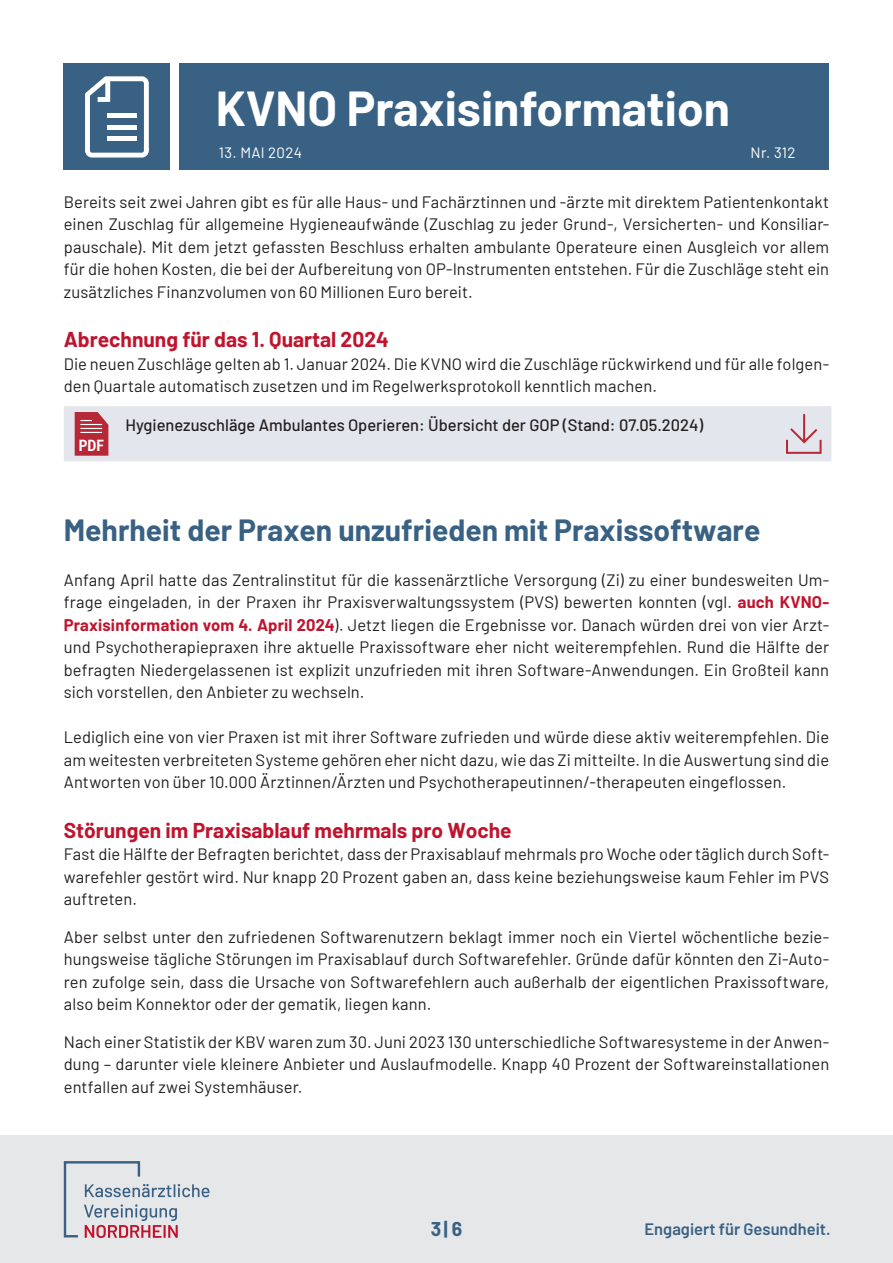
<style>
.page{position:relative;width:893px;height:1263px;background:#fff}
.page>*{position:absolute;margin:0;border:0;box-sizing:border-box;transform-origin:0 0}
.t1{font:700 48px "Barlow";color:#fff}
._3_0_-_Numerische_Aufzählung{font:700 30px "Barlow";color:#396184}
._3_0_-_Numerische_Aufzählung-2{font:700 21px "Barlow";color:#c0142e}
.t2{font:700 19.5px "Barlow";color:#396184}
._3_0_-_Numerische_Aufzählung-3{font:16.5px/22.5px "Barlow";letter-spacing:.005em;color:#231f20;text-align:justify}
.t3{font:500 16.5px "Barlow";color:#231f20}
.t4{font:600 16.5px "Barlow";color:#396184}
.t5{font:700 condensed 15.6px "Roboto";color:#fff}
.t6{font:15px "Barlow";letter-spacing:.02em;color:#fff}
.s1{font-weight:700;color:#c0142e}
</style>
<div class="page">
<div style="left:180px;top:64px;width:649px;height:106px;background:#396184"></div>
<div style="left:64px;top:64px;width:106px;height:106px;background:#396184"></div>
<svg style="left:85px;top:76px;width:64px;height:82px"></svg>
<div style="left:107px;top:113px;width:30px;height:5px;background:#fff"></div>
<div style="left:107px;top:125px;width:30px;height:5px;background:#fff"></div>
<div style="left:107px;top:136px;width:30px;height:5px;background:#fff"></div>
<div style="left:0;top:1135px;width:893px;height:128px;background:#e6e7e9"></div>
<svg style="left:64px;top:1161px;width:145px;height:77px"></svg>
<div style="left:64px;top:406px;width:767px;height:55px;background:#e4e6ed"></div>
<svg style="left:75px;top:412px;width:33px;height:44px"></svg>
<div style="left:786px;top:439px;width:36px;height:15px;border:2px solid #b72837"></div>
<svg style="left:788px;top:426px;width:31px;height:19px"></svg>
<hr style="left:803px;top:415px;width:2px;height:26px;background:#b72837">
<h1 class="t1" style="left:216px;top:73px;width:516px">KVNO Praxisinformation</h1>
<p class="t6" style="left:219px;top:142px;width:84px">13. MAI 2024</p>
<p class="t6" style="left:751px;top:142px;width:46px">Nr. 312</p>
<p class="_3_0_-_Numerische_Aufzählung-3" style="left:64px;top:189px;width:767px">Bereits seit zwei Jahren gibt es für alle Haus- und Fachärztinnen und -ärzte mit direktem Patientenkontakt einen Zuschlag für allgemeine Hygieneaufwände (Zuschlag zu jeder Grund-, Versicherten- und Konsiliar&shy;pauschale). Mit dem jetzt gefassten Beschluss erhalten ambulante Operateure einen Ausgleich vor allem für die hohen Kosten, die bei der Aufbereitung von OP-Instrumenten entstehen. Für die Zuschläge steht ein zusätzliches Finanzvolumen von 60 Millionen Euro bereit.</p>
<p class="_3_0_-_Numerische_Aufzählung-2" style="left:64px;top:324px;width:327px">Abrechnung für das 1. Quartal 2024</p>
<p class="_3_0_-_Numerische_Aufzählung-3" style="left:64px;top:351px;width:767px">Die neuen Zuschläge gelten ab 1. Januar 2024. Die KVNO wird die Zuschläge rückwirkend und für alle folgen&shy;den Quartale automatisch zusetzen und im Regelwerksprotokoll kenntlich machen.</p>
<p class="t5" style="left:79px;top:434px;width:27px">PDF</p>
<p class="t3" style="left:125px;top:413px;width:579px">Hygienezuschläge Ambulantes Operieren: Übersicht der GOP (Stand: 07.05.2024)</p>
<p class="_3_0_-_Numerische_Aufzählung" style="left:64px;top:508px;width:698px">Mehrheit der Praxen unzufrieden mit Praxissoftware</p>
<p class="_3_0_-_Numerische_Aufzählung-3" style="left:64px;top:567px;width:767px">Anfang April hatte das Zentralinstitut für die kassenärztliche Versorgung (Zi) zu einer bundesweiten Um&shy;frage eingeladen, in der Praxen ihr Praxisverwaltungssystem (PVS) bewerten konnten (vgl. <span class="s1">auch KVNO-Praxisinformation vom 4. April 2024</span>). Jetzt liegen die Ergebnisse vor. Danach würden drei von vier Arzt&shy;und Psychotherapiepraxen ihre aktuelle Praxissoftware eher nicht weiterempfehlen. Rund die Hälfte der befragten Niedergelassenen ist explizit unzufrieden mit ihren Software-Anwendungen. Ein Großteil kann sich vorstellen, den Anbieter zu wechseln.</p>
<p class="_3_0_-_Numerische_Aufzählung-3" style="left:64px;top:725px;width:767px">Lediglich eine von vier Praxen ist mit ihrer Software zufrieden und würde diese aktiv weiterempfehlen. Die am weitesten verbreiteten Systeme gehören eher nicht dazu, wie das Zi mitteilte. In die Auswertung sind die Antworten von über 10.000 Ärztinnen/Ärzten und Psychotherapeutinnen/-therapeuten eingeflossen.</p>
<p class="_3_0_-_Numerische_Aufzählung-2" style="left:64px;top:815px;width:449px">Störungen im Praxisablauf mehrmals pro Woche</p>
<p class="_3_0_-_Numerische_Aufzählung-3" style="left:64px;top:842px;width:767px">Fast die Hälfte der Befragten berichtet, dass der Praxisablauf mehrmals pro Woche oder täglich durch Soft&shy;warefehler gestört wird. Nur knapp 20 Prozent gaben an, dass keine beziehungsweise kaum Fehler im PVS auftreten.</p>
<p class="_3_0_-_Numerische_Aufzählung-3" style="left:64px;top:924px;width:767px">Aber selbst unter den zufriedenen Softwarenutzern beklagt immer noch ein Viertel wöchentliche bezie&shy;hungsweise tägliche Störungen im Praxisablauf durch Softwarefehler. Gründe dafür könnten den Zi-Auto&shy;ren zufolge sein, dass die Ursache von Softwarefehlern auch außerhalb der eigentlichen Praxissoftware, also beim Konnektor oder der gematik, liegen kann.</p>
<p class="_3_0_-_Numerische_Aufzählung-3" style="left:64px;top:1029px;width:767px">Nach einer Statistik der KBV waren zum 30. Juni 2023 130 unterschiedliche Softwaresysteme in der Anwen&shy;dung – darunter viele kleinere Anbieter und Auslaufmodelle. Knapp 40 Prozent der Softwareinstallationen entfallen auf zwei Systemhäuser.</p>
<p class="t2" style="left:431px;top:1214px;width:33px">3| 6</p>
<p class="t4" style="left:645px;top:1217px;width:188px">Engagiert für Gesundheit.</p>
</div>
